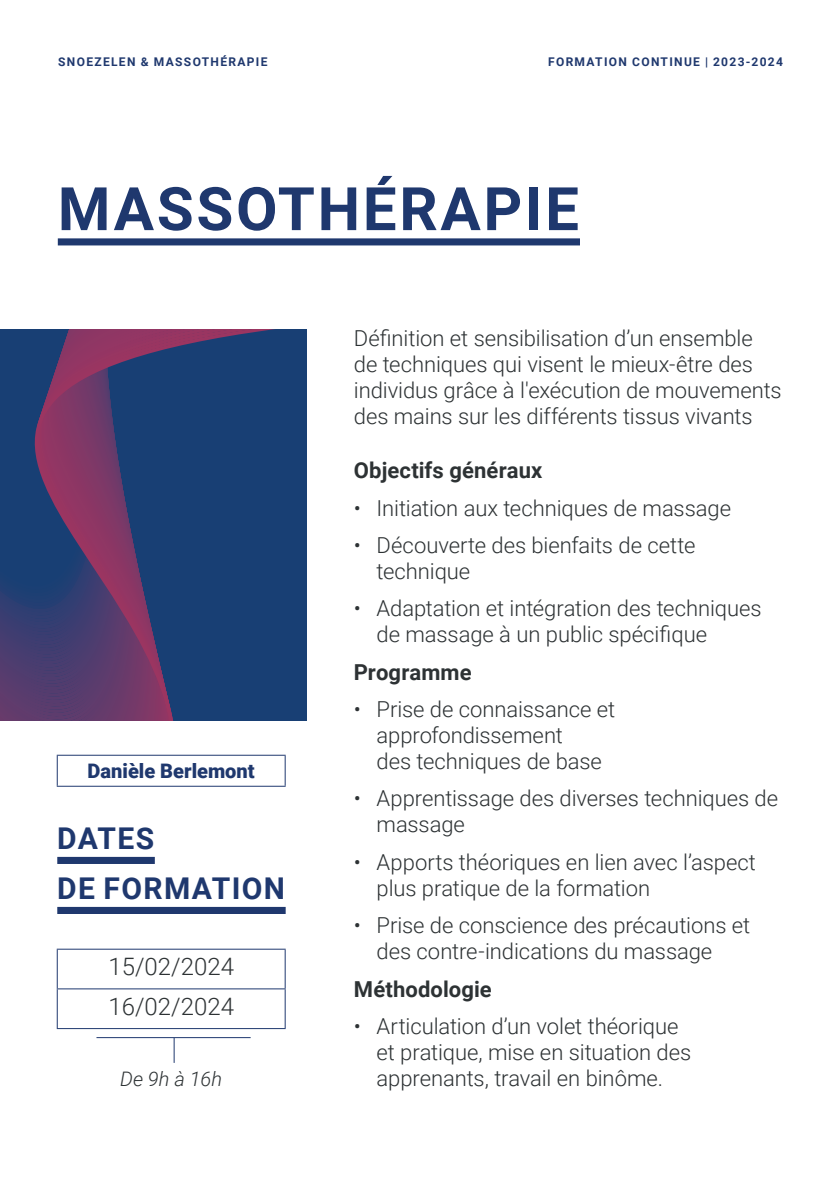
<style>
.page{position:relative;width:840px;height:1191px;background:#fff}
.page>*{position:absolute;margin:0;border:0;box-sizing:border-box;transform-origin:0 0}
.t1{font:700 60px "Roboto";letter-spacing:.045em;color:#1f386e}
.t2{font:700 30px/50px "Roboto";letter-spacing:.045em;color:#1f386e}
.t3{font:300 24px "Roboto";color:#2d3234}
.t4{font:300 22px/26px "Roboto";letter-spacing:-.005em;color:#2d3234}
.t5{font:700 22px "Roboto";letter-spacing:.005em;color:#2d3234}
.t6{font:900 20px "Roboto";color:#1f386e}
.t7{font:italic 300 20px "Roboto";color:#2d3234}
.t8{font:700 12px "Roboto";letter-spacing:.11em;color:#1f386e}
</style>
<div class="page">
<div style="left:58px;top:238px;width:521px;height:7px;background:#1f386e"></div>
<hr style="left:57px;top:754px;width:228px;height:1px;background:#1f386e">
<hr style="left:57px;top:755px;width:1px;height:30px;background:#1f386e">
<hr style="left:284px;top:755px;width:1px;height:30px;background:#1f386e">
<hr style="left:57px;top:785px;width:228px;height:1px;background:#1f386e">
<div style="left:57px;top:857px;width:98px;height:7px;background:#1f386e"></div>
<div style="left:57px;top:907px;width:228px;height:7px;background:#1f386e"></div>
<hr style="left:57px;top:948px;width:228px;height:1px;background:#1f386e">
<hr style="left:57px;top:949px;width:1px;height:39px;background:#1f386e">
<hr style="left:284px;top:949px;width:1px;height:39px;background:#1f386e">
<hr style="left:57px;top:988px;width:228px;height:1px;background:#1f386e">
<hr style="left:57px;top:989px;width:1px;height:39px;background:#1f386e">
<hr style="left:284px;top:989px;width:1px;height:39px;background:#1f386e">
<hr style="left:57px;top:1028px;width:228px;height:1px;background:#1f386e">
<hr style="left:96px;top:1037px;width:154px;height:1px;background:#1f386e">
<svg style="left:173px;top:1037px;width:1px;height:25px"></svg>
<svg style="left:0;top:329px;width:306px;height:391px;background:#343d70"></svg>
<p class="t8" style="left:58px;top:53px;width:211px">SNOEZELEN &amp; MASSOTHÉRAPIE</p>
<p class="t8" style="left:548px;top:53px;width:236px">FORMATION CONTINUE | 2023-2024</p>
<p class="t1" style="left:58px;top:167px;width:522px">MASSOTHÉRAPIE</p>
<p class="t6" style="left:88px;top:757px;width:168px">Danièle Berlemont</p>
<p class="t2" style="left:57px;top:812px;width:229px">DATES<br>DE FORMATION</p>
<p class="t3" style="left:108px;top:949px;width:127px">15/02/2024</p>
<p class="t3" style="left:108px;top:989px;width:127px">16/02/2024</p>
<p class="t7" style="left:120px;top:1064px;width:103px">De 9h à 16h</p>
<p class="t4" style="left:353px;top:324px;width:429px">Définition et sensibilisation d’un ensemble de techniques qui visent le mieux-être des individus grâce à l'exécution de mouvements des mains sur les différents tissus vivants</p>
<p class="t5" style="left:353px;top:455px;width:190px">Objectifs généraux</p>
<p class="t4" style="left:353px;top:494px;width:378px">• Initiation aux techniques de massage</p>
<p class="t4" style="left:376px;top:531px;width:320px;text-indent:-23px">• Découverte des bienfaits de cette technique</p>
<p class="t4" style="left:376px;top:595px;width:386px;text-indent:-23px">• Adaptation et intégration des techniques de massage à un public spécifique</p>
<p class="t5" style="left:353px;top:656px;width:119px">Programme</p>
<p class="t4" style="left:376px;top:695px;width:240px;text-indent:-23px">• Prise de connaissance et approfondissement<br>des techniques de base</p>
<p class="t4" style="left:376px;top:785px;width:403px;text-indent:-23px">• Apprentissage des diverses techniques de massage</p>
<p class="t4" style="left:376px;top:848px;width:381px;text-indent:-23px">• Apports théoriques en lien avec l’aspect plus pratique de la formation</p>
<p class="t4" style="left:376px;top:911px;width:375px;text-indent:-23px">• Prise de conscience des précautions et des contre-indications du massage</p>
<p class="t5" style="left:353px;top:973px;width:139px">Méthodologie</p>
<p class="t4" style="left:376px;top:1012px;width:316px;text-indent:-23px">• Articulation d’un volet théorique et pratique, mise en situation des apprenants, travail en binôme.</p>
</div>
